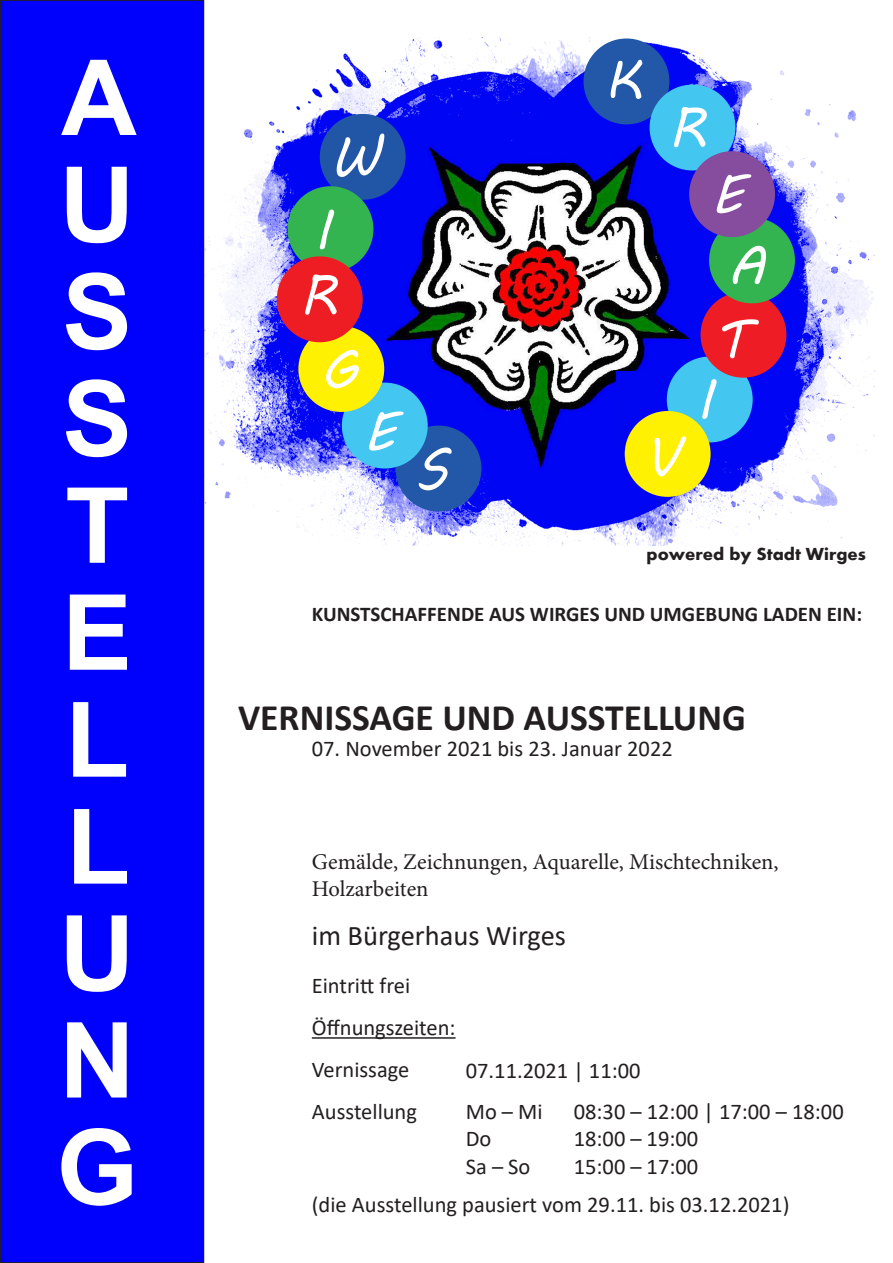
<style>
.page{position:relative;width:893px;height:1263px;background:#fff}
.page>*{position:absolute;margin:0;border:0;box-sizing:border-box;transform-origin:0 0}
.t1{font:700 105px "Arial";color:#fff}
.t2{font:54px "MV Boli";color:#fff}
.t3{font:700 37.5px "Calibri";color:#231f20}
.t4{font:28.5px "Calibri";color:#231f20}
.t5{font:22.5px "Calibri";color:#231f20}
.t6{font:22.5px "Minion Pro";color:#231f20}
.t7{font:700 21px "Calibri";color:#231f20}
.t8{font:700 18px "Aharoni";color:#231f20}
</style>
<div class="page">
<img style="left:204px;top:37px;width:181px;height:509px">
<img style="left:385px;top:37px;width:472px;height:114px">
<img style="left:680px;top:151px;width:196px;height:392px">
<img style="left:385px;top:473px;width:295px;height:73px">
<img style="left:385px;top:141px;width:307px;height:230px">
<img style="left:385px;top:371px;width:230px;height:76px">
<img style="left:385px;top:447px;width:244px;height:26px">
<div style="left:0;top:0;width:204px;height:1262px;background:#0000fd"></div>
<div style="left:0;top:0;width:204px;height:1263px;border:1px solid #231f20"></div>
<div style="left:396px;top:426px;width:85px;height:85px;background:#2258a7;border-radius:50%"></div>
<div style="left:342px;top:383px;width:86px;height:85px;background:#43c7f0;border-radius:50%"></div>
<svg style="left:315px;top:109px;width:96px;height:96px;background:#1f43bf"></svg>
<div style="left:298px;top:326px;width:86px;height:86px;background:#fff101;border-radius:50%"></div>
<div style="left:288px;top:186px;width:85px;height:86px;background:#33b450;border-radius:50%"></div>
<div style="left:277px;top:256px;width:86px;height:86px;background:#ee1d23;border-radius:50%"></div>
<div style="left:667px;top:356px;width:86px;height:86px;background:#43c7f0;border-radius:50%"></div>
<div style="left:700px;top:292px;width:86px;height:86px;background:#ee1c25;border-radius:50%"></div>
<div style="left:583px;top:38px;width:86px;height:86px;background:#2258a7;border-radius:50%"></div>
<div style="left:709px;top:217px;width:86px;height:86px;background:#33b450;border-radius:50%"></div>
<div style="left:650px;top:85px;width:85px;height:85px;background:#43c7f0;border-radius:50%"></div>
<div style="left:689px;top:151px;width:86px;height:86px;background:#864c9e;border-radius:50%"></div>
<div style="left:625px;top:411px;width:86px;height:86px;background:#fff101;border-radius:50%"></div>
<hr style="left:312px;top:1037px;width:144px;height:2px;background:#231f20">
<p class="t1" style="left:61px;top:24px;width:77px">A</p>
<p class="t1" style="left:59px;top:131px;width:77px">U</p>
<p class="t1" style="left:62px;top:238px;width:72px">S</p>
<p class="t1" style="left:62px;top:345px;width:72px">S</p>
<p class="t1" style="left:65px;top:452px;width:66px">T</p>
<p class="t1" style="left:62px;top:559px;width:72px">E</p>
<p class="t1" style="left:65px;top:666px;width:66px">L</p>
<p class="t1" style="left:66px;top:773px;width:66px">L</p>
<p class="t1" style="left:59px;top:880px;width:77px">U</p>
<p class="t1" style="left:59px;top:987px;width:77px">N</p>
<p class="t2" style="left:331px;top:119px;width:51px">W</p>
<p class="t2" style="left:314px;top:193px;width:17px">I</p>
<p class="t2" style="left:299px;top:259px;width:39px">R</p>
<p class="t2" style="left:320px;top:333px;width:38px">G</p>
<p class="t2" style="left:363px;top:394px;width:34px">E</p>
<p class="t2" style="left:414px;top:433px;width:35px">S</p>
<p class="t2" style="left:604px;top:42px;width:39px">K</p>
<p class="t2" style="left:668px;top:91px;width:39px">R</p>
<p class="t2" style="left:711px;top:157px;width:34px">E</p>
<p class="t2" style="left:728px;top:228px;width:39px">A</p>
<p class="t2" style="left:644px;top:420px;width:37px">V</p>
<p class="t2" style="left:713px;top:304px;width:36px">T</p>
<p class="t2" style="left:696px;top:362px;width:17px">I</p>
<p class="t8" style="left:647px;top:546px;width:221px">powered by Stadt Wirges</p>
<p class="t7" style="left:312px;top:599px;width:552px">KUNSTSCHAFFENDE AUS WIRGES UND UMGEBUNG LADEN EIN:</p>
<p class="t3" style="left:238px;top:691px;width:509px">VERNISSAGE UND AUSSTELLUNG</p>
<p class="t5" style="left:312px;top:733px;width:363px">07. November 2021 bis 23. Januar 2022</p>
<p class="t6" style="left:312px;top:847px;width:468px">Gemälde, Zeichnungen, Aquarelle, Mischtechniken,</p>
<p class="t6" style="left:312px;top:874px;width:118px">Holzarbeiten</p>
<p class="t4" style="left:312px;top:915px;width:256px">im Bürgerhaus Wirges</p>
<p class="t5" style="left:312px;top:970px;width:100px">Eintritt frei</p>
<p class="t5" style="left:312px;top:1012px;width:145px">Öffnungszeiten:</p>
<p class="t5" style="left:312px;top:1054px;width:99px">Vernissage</p>
<p class="t5" style="left:466px;top:1055px;width:176px">07.11.2021 | 11:00</p>
<p class="t5" style="left:312px;top:1096px;width:107px">Ausstellung</p>
<p class="t5" style="left:466px;top:1096px;width:78px">Mo – Mi</p>
<p class="t5" style="left:574px;top:1096px;width:271px">08:30 – 12:00 | 17:00 – 18:00</p>
<p class="t1" style="left:56px;top:1093px;width:83px">G</p>
<p class="t5" style="left:466px;top:1123px;width:27px">Do</p>
<p class="t5" style="left:574px;top:1123px;width:126px">18:00 – 19:00</p>
<p class="t5" style="left:466px;top:1151px;width:66px">Sa – So</p>
<p class="t5" style="left:574px;top:1151px;width:126px">15:00 – 17:00</p>
<p class="t5" style="left:312px;top:1189px;width:479px">(die Ausstellung pausiert vom 29.11. bis 03.12.2021)</p>
</div>
